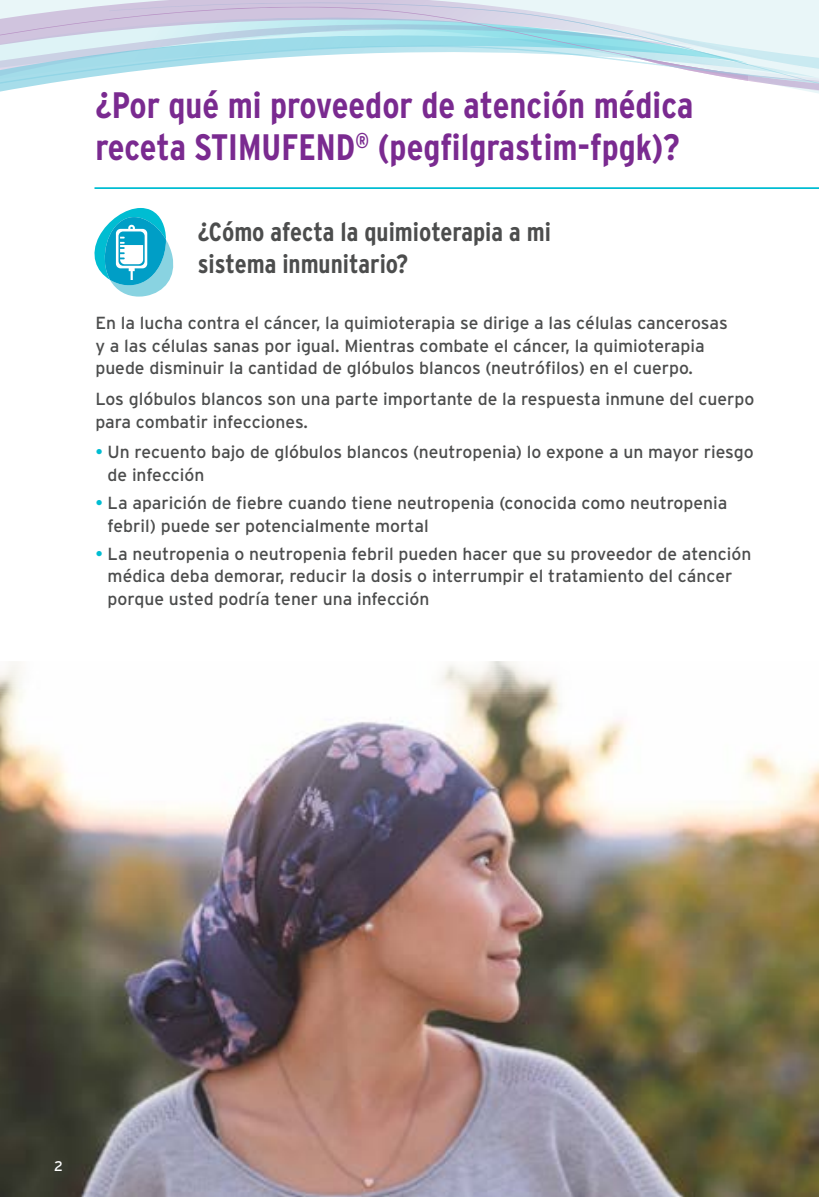
<style>
.page{position:relative;width:819px;height:1197px;background:#fff}
.page>*{position:absolute;margin:0;border:0;box-sizing:border-box;transform-origin:0 0}
.t1{font:700 36.75px/42px "Interstate Condensed";color:#7a2a90}
.t2{font:700 26.25px/31.5px "Interstate Condensed";color:#4c4d4d}
.t3{font:17.5px/22.8px "Interstate";color:#4c4d4d}
.t4{font:14px "Interstate";color:#fff}
.s1{color:#00bdd2}
</style>
<div class="page">
<svg style="left:0;top:0;width:819px;height:32px;background:#d4dcea"></svg>
<svg style="left:0;top:32px;width:819px;height:62px"></svg>
<hr style="left:94px;top:187px;width:725px;height:2px;background:#00bdd2">
<img style="left:0;top:661px;width:819px;height:536px">
<svg style="left:94px;top:208px;width:80px;height:89px"></svg>
<h1 class="t1" style="left:95px;top:84px;width:599px">¿Por qué mi proveedor de atención médica receta STIMUFEND<sup>®</sup> (pegfilgrastim-fpgk)?</h1>
<h2 class="t2" style="left:198px;top:216px;width:355px">¿Cómo afecta la quimioterapia a mi sistema inmunitario?</h2>
<p class="t3" style="left:95px;top:311px;width:634px">En la lucha contra el cáncer, la quimioterapia se dirige a las células cancerosas y a las células sanas por igual. Mientras combate el cáncer, la quimioterapia puede disminuir la cantidad de glóbulos blancos (neutrófilos) en el cuerpo.</p>
<p class="t3" style="left:95px;top:387px;width:661px">Los glóbulos blancos son una parte importante de la respuesta inmune del cuerpo para combatir infecciones.</p>
<p class="t3" style="left:108px;top:441px;width:648px;text-indent:-12px"><span class="s1">•</span> Un recuento bajo de glóbulos blancos (neutropenia) lo expone a un mayor riesgo de infección</p>
<p class="t3" style="left:108px;top:491px;width:621px;text-indent:-12px"><span class="s1">•</span> La aparición de fiebre cuando tiene neutropenia (conocida como neutropenia febril) puede ser potencialmente mortal</p>
<p class="t3" style="left:108px;top:542px;width:645px;text-indent:-12px"><span class="s1">•</span> La neutropenia o neutropenia febril pueden hacer que su proveedor de atención médica deba demorar, reducir la dosis o interrumpir el tratamiento del cáncer porque usted podría tener una infección</p>
<p class="t4" style="left:54px;top:1151px;width:10px">2</p>
<p class="t4" style="left:54px;top:1157px;width:10px">2</p>
</div>
